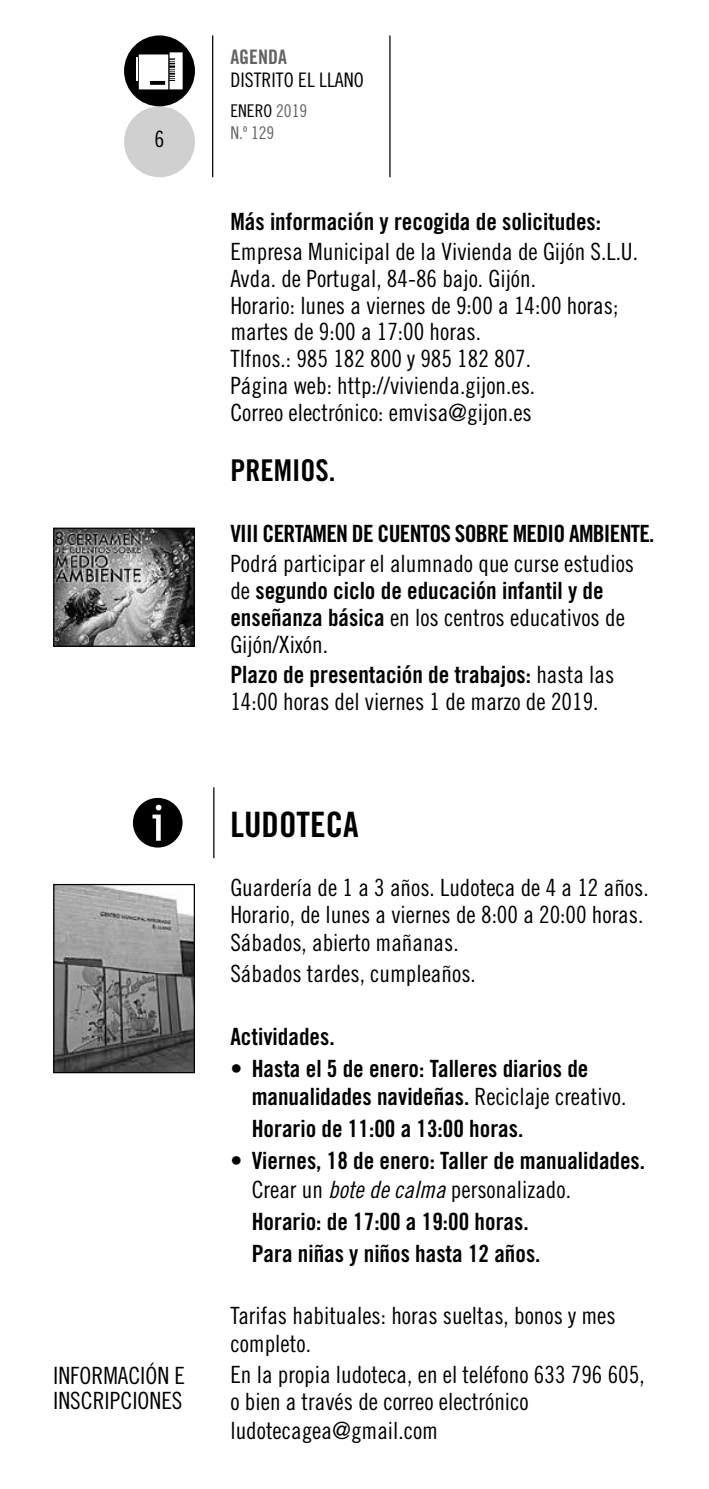
<style>
.page{position:relative;width:709px;height:1489px;background:#fff}
.page>*{position:absolute;margin:0;border:0;box-sizing:border-box;transform-origin:0 0}
.t1{font:35px "Trade Gothic LT Std Bd Cn 20";color:#000}
.t2{font:30px "Trade Gothic LT Std Bd Cn 20";color:#000}
.t3{font:23.75px/26.8px "Trade Gothic LT Std Cn 18";color:#000}
.t4{font:23.75px/28.5px "Trade Gothic LT Std Bd Cn 20";color:#000}
.t5{font:23.75px "Trade Gothic LT Std Bd Cn 20";letter-spacing:-.03em;color:#000}
.t6{font:22.5px "Trade Gothic LT Std Cn 18";color:#000}
.t7{font:20px "Trade Gothic LT Std Cn 18";color:#000}
.t8{font:20px "Trade Gothic LT Std Bd Cn 20";color:#646363}
.t9{font:17.5px/22.5px "Trade Gothic LT Std Cn 18";color:#646363}
.s1{color:#000}
.s2{font-family:"Trade Gothic LT Std Cn 18"}
.s3{font-family:"Trade Gothic LT Std Bd Cn 20"}
.s4{font-family:"Trade Gothic LT Std Cn 18 Obl"}
</style>
<div class="page">
<hr style="left:212px;top:35px;width:1px;height:142px;background:#000">
<hr style="left:389px;top:35px;width:1px;height:142px;background:#000">
<div style="left:124px;top:106px;width:71px;height:71px;background:#d0d0d0;border-radius:50%"></div>
<div style="left:124px;top:35px;width:71px;height:71px;background:#000;border-radius:50%"></div>
<svg style="left:139px;top:52px;width:44px;height:37px;background:#d5d5d5"></svg>
<hr style="left:136px;top:57px;width:2px;height:24px;background:#fff">
<img style="left:55px;top:529px;width:138px;height:116px">
<div style="left:53px;top:527px;width:142px;height:120px;border:1px solid #000"></div>
<hr style="left:213px;top:787px;width:1px;height:71px;background:#000">
<div style="left:133px;top:797px;width:49px;height:50px;background:#000;border-radius:50%"></div>
<svg style="left:152px;top:804px;width:9px;height:36px"></svg>
<img style="left:55px;top:885px;width:138px;height:186px">
<div style="left:53px;top:883px;width:142px;height:190px;border:1px solid #000"></div>
<p class="t6" style="left:154px;top:126px;width:11px">6</p>
<p class="t3" style="left:53px;top:1362px;width:133px;line-height:25px">INFORMACIÓN E<br>INSCRIPCIONES</p>
<p class="t8" style="left:230px;top:45px;width:58px">AGENDA</p>
<p class="t7" style="left:230px;top:68px;width:135px">DISTRITO EL LLANO</p>
<p class="t9" style="left:230px;top:99px;width:78px"><span class="s1">ENERO</span> 2019<br>N.º 129</p>
<p class="t4" style="left:230px;top:207px;width:372px">Más información y recogida de solicitudes:</p>
<p class="t3" style="left:230px;top:238px;width:409px">Empresa Municipal de la Vivienda de Gijón S.L.U.<br>Avda. de Portugal, 84-86 bajo. Gijón.<br>Horario: lunes a viernes de 9:00 a 14:00 horas; martes de 9:00 a 17:00 horas.<br>Tlfnos.: 985 182 800 y 985 182 807.<br>Página web: http://vivienda.gijon.es.<br>Correo electrónico: emvisa@gijon.es</p>
<p class="t2" style="left:230px;top:452px;width:106px">PREMIOS.</p>
<p class="t5" style="left:230px;top:519px;width:425px">VIII CERTAMEN DE CUENTOS SOBRE MEDIO AMBIENTE.</p>
<p class="t3" style="left:230px;top:550px;width:405px">Podrá participar el alumnado que curse estudios</p>
<p class="t4" style="left:230px;top:576px;width:375px"><span class="s2">de</span> segundo ciclo de educación infantil y de</p>
<p class="t3" style="left:230px;top:603px;width:396px"><span class="s3">enseñanza básica</span> en los centros educativos de<br>Gijón/Xixón.</p>
<p class="t4" style="left:230px;top:660px;width:385px">Plazo de presentación de trabajos: <span class="s2">hasta las</span></p>
<p class="t3" style="left:230px;top:687px;width:369px">14:00 horas del viernes 1 de marzo de 2019.</p>
<h1 class="t1" style="left:230px;top:803px;width:130px">LUDOTECA</h1>
<p class="t3" style="left:230px;top:873px;width:420px;line-height:27.5px">Guardería de 1 a 3 años. Ludoteca de 4 a 12 años.<br>Horario, de lunes a viernes de 8:00 a 20:00 horas.<br>Sábados, abierto mañanas.</p>
<p class="t3" style="left:230px;top:959px;width:247px">Sábados tardes, cumpleaños.</p>
<p class="t4" style="left:230px;top:1021px;width:106px">Actividades.</p>
<p class="t4" style="left:252px;top:1053px;width:376px;text-indent:-21px">• Hasta el 5 de enero: Talleres diarios de manualidades navideñas. <span class="s2">Reciclaje creativo.</span></p>
<p class="t4" style="left:252px;top:1114px;width:273px">Horario de 11:00 a 13:00 horas.</p>
<p class="t4" style="left:230px;top:1146px;width:416px">• Viernes, 18 de enero: Taller de manualidades.</p>
<p class="t3" style="left:252px;top:1175px;width:321px">Crear un <span class="s4">bote de calma</span> personalizado.</p>
<p class="t4" style="left:252px;top:1205px;width:290px;line-height:32px">Horario: de 17:00 a 19:00 horas.<br>Para niñas y niños hasta 12 años.</p>
<p class="t3" style="left:230px;top:1301px;width:387px;line-height:27.5px">Tarifas habituales: horas sueltas, bonos y mes completo.</p>
<p class="t3" style="left:230px;top:1359px;width:416px;line-height:28px">En la propia ludoteca, en el teléfono 633 796 605, o bien a través de correo electrónico ludotecagea@gmail.com</p>
</div>
